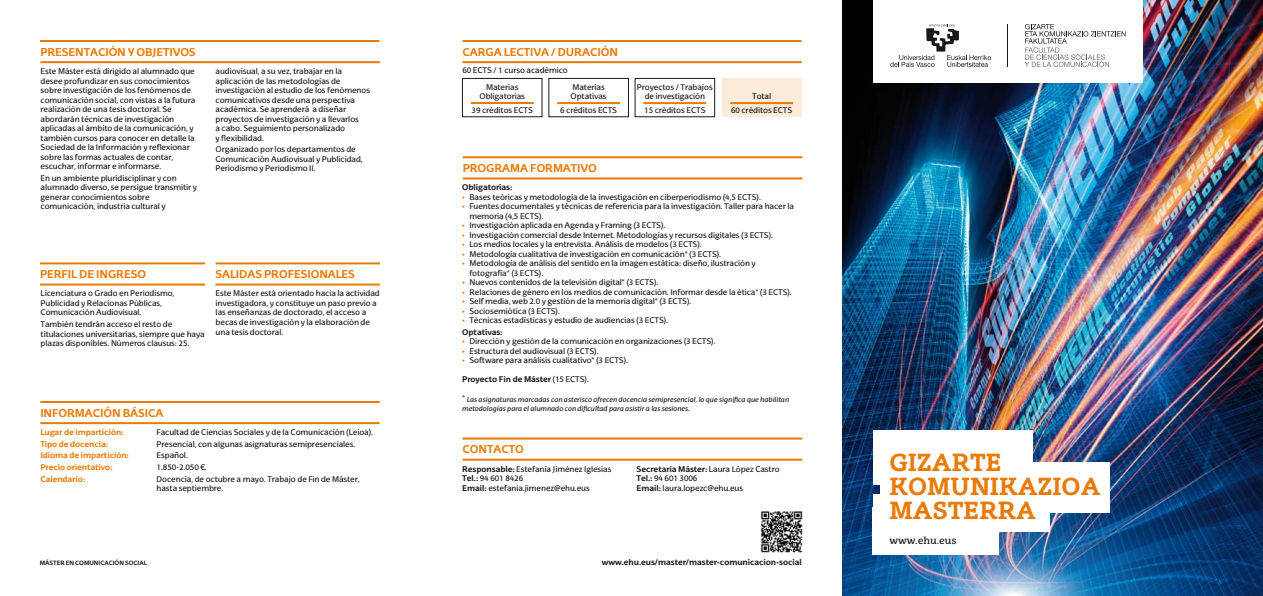
<style>
.page{position:relative;width:1263px;height:596px;background:#fff}
.page>*{position:absolute;margin:0;border:0;box-sizing:border-box;transform-origin:0 0}
.t1{font:700 24px/24px "EHU Serif";color:#ea7a03}
.t2{font:700 11px "EHU Sans";letter-spacing:-.01em;color:#ea7a03}
.t3{font:10px "EHU Serif";color:#1a171c}
.t4{font:8px/9.5px "EHU Sans";letter-spacing:-.01em;color:#1a171c}
.t5{font:700 8px "EHU Sans";letter-spacing:-.01em;color:#1a171c}
.t6{font:700 8px "EHU Sans";letter-spacing:-.01em;color:#ea7a03}
.t7{font:italic 7px/9.5px "EHU Sans";letter-spacing:-.01em;color:#1a171c}
.t8{font:700 6px "EHU Sans";letter-spacing:-.01em;color:#1a171c}
.s1{color:#ea7a03}
.s2{font-weight:700}
.s3{font-weight:400}
.s4{font-style:normal;font-size:8px}
</style>
<div class="page">
<img style="left:842px;top:0;width:421px;height:595px">
<div style="left:873px;top:507px;width:126px;height:47px;background:#fff"></div>
<div style="left:873px;top:430px;width:159px;height:54px;background:#fff"></div>
<div style="left:873px;top:493px;width:176px;height:38px;background:#fff"></div>
<div style="left:880px;top:462px;width:229px;height:50px;background:#fff"></div>
<hr style="left:40px;top:40px;width:340px;height:2px;background:#ea7a03">
<hr style="left:40px;top:61px;width:340px;height:2px;background:#ea7a03">
<hr style="left:40px;top:401px;width:340px;height:2px;background:#ea7a03">
<hr style="left:40px;top:422px;width:340px;height:2px;background:#ea7a03">
<hr style="left:462px;top:40px;width:340px;height:2px;background:#ea7a03">
<hr style="left:462px;top:61px;width:340px;height:2px;background:#ea7a03">
<hr style="left:471px;top:102px;width:63px;height:2px;background:#ea7a03">
<div style="left:462px;top:78px;width:80px;height:39px;border:1px solid #1a171c"></div>
<hr style="left:557px;top:102px;width:63px;height:2px;background:#ea7a03">
<div style="left:549px;top:78px;width:80px;height:39px;border:1px solid #1a171c"></div>
<hr style="left:643px;top:102px;width:63px;height:2px;background:#ea7a03">
<div style="left:635px;top:78px;width:80px;height:39px;border:1px solid #1a171c"></div>
<div style="left:722px;top:78px;width:79px;height:39px;background:#fbebd9"></div>
<hr style="left:730px;top:102px;width:63px;height:2px;background:#ea7a03">
<hr style="left:40px;top:262px;width:165px;height:2px;background:#ea7a03">
<hr style="left:40px;top:283px;width:165px;height:2px;background:#ea7a03">
<hr style="left:215px;top:262px;width:165px;height:2px;background:#ea7a03">
<hr style="left:215px;top:283px;width:165px;height:2px;background:#ea7a03">
<hr style="left:462px;top:437px;width:340px;height:2px;background:#ea7a03">
<hr style="left:462px;top:458px;width:340px;height:2px;background:#ea7a03">
<hr style="left:463px;top:156px;width:339px;height:2px;background:#ea7a03">
<hr style="left:463px;top:177px;width:339px;height:2px;background:#ea7a03">
<div style="left:873px;top:0;width:269px;height:82px;background:#fff"></div>
<svg style="left:1025px;top:24px;width:100px;height:43px"></svg>
<svg style="left:890px;top:24px;width:101px;height:43px"></svg>
<hr style="left:1007px;top:24px;width:1px;height:43px;background:#1a171c">
<img style="left:761px;top:511px;width:42px;height:42px">
<h2 class="t2" style="left:40px;top:45px;width:157px">PRESENTACIÓN Y OBJETIVOS</h2>
<p class="t4" style="left:41px;top:66px;width:156px">Este Máster está dirigido al alumnado que desee profundizar en sus conocimientos sobre investigación de los fenómenos de comunicación social, con vistas a la futura realización de una tesis doctoral. Se abordarán técnicas de investigación aplicadas al ámbito de la comunicación, y también cursos para conocer en detalle la Sociedad de la Información y reflexionar sobre las formas actuales de contar, escuchar, informar e informarse.</p>
<p class="t4" style="left:41px;top:173px;width:158px">En un ambiente pluridisciplinar y con alumnado diverso, se persigue transmitir y generar conocimientos sobre comunicación, industria cultural y</p>
<p class="t4" style="left:216px;top:66px;width:156px">audiovisual, a su vez, trabajar en la aplicación de las metodologías de investigación al estudio de los fenómenos comunicativos desde una perspectiva académica. Se aprenderá a diseñar proyectos de investigación y a llevarlos<br>a cabo. Seguimiento personalizado<br>y flexibilidad.</p>
<p class="t4" style="left:216px;top:144px;width:149px">Organizado por los departamentos de<br>Comunicación Audiovisual y Publicidad,<br>Periodismo y Periodismo II.</p>
<h2 class="t2" style="left:40px;top:267px;width:108px">PERFIL DE INGRESO</h2>
<p class="t4" style="left:41px;top:288px;width:135px">Licenciatura o Grado en Periodismo,<br>Publicidad y Relacionas Públicas,<br>Comunicación Audiovisual.</p>
<p class="t4" style="left:41px;top:319px;width:166px">También tendrán acceso el resto de titulaciones universitarias, siempre que haya plazas disponibles. Números clausus: 25.</p>
<h2 class="t2" style="left:215px;top:267px;width:141px">SALIDAS PROFESIONALES</h2>
<p class="t4" style="left:216px;top:288px;width:166px">Este Máster está orientado hacia la actividad investigadora, y constituye un paso previo a las enseñanzas de doctorado, el acceso a becas de investigación y la elaboración de una tesis doctoral.</p>
<h2 class="t2" style="left:40px;top:405px;width:125px">INFORMACIÓN BÁSICA</h2>
<p class="t6" style="left:40px;top:427px;width:85px">Lugar de impartición:</p>
<p class="t4" style="left:157px;top:427px;width:218px">Facultad de Ciencias Sociales y de la Comunicación (Leioa).</p>
<p class="t6" style="left:40px;top:438px;width:69px">Tipo de docencia:</p>
<p class="t4" style="left:157px;top:439px;width:200px">Presencial, con algunas asignaturas semipresenciales.</p>
<p class="t6" style="left:40px;top:450px;width:90px">Idioma de impartición:</p>
<p class="t4" style="left:157px;top:450px;width:33px">Español.</p>
<p class="t6" style="left:40px;top:461px;width:74px">Precio orientativo:</p>
<p class="t4" style="left:157px;top:462px;width:52px">1.850-2.050 €.</p>
<p class="t6" style="left:40px;top:473px;width:46px">Calendario:</p>
<p class="t4" style="left:157px;top:473px;width:205px">Docencia, de octubre a mayo. Trabajo de Fin de Máster, hasta septiembre.</p>
<p class="t8" style="left:40px;top:559px;width:109px">MÁSTER EN COMUNICACIÓN SOCIAL</p>
<h2 class="t2" style="left:462px;top:45px;width:157px">CARGA LECTIVA / DURACIÓN</h2>
<p class="t4" style="left:479px;top:82px;width:47px;text-align:center">Materias<br>Obligatorias</p>
<p class="t4" style="left:472px;top:105px;width:63px">39 créditos ECTS</p>
<p class="t4" style="left:462px;top:66px;width:107px">60 ECTS / 1 curso académico</p>
<p class="t4" style="left:571px;top:82px;width:38px">Materias<br>Optativas</p>
<p class="t4" style="left:560px;top:105px;width:58px">6 créditos ECTS</p>
<p class="t4" style="left:637px;top:82px;width:77px;text-align:center">Proyectos / Trabajos de investigación</p>
<p class="t4" style="left:644px;top:105px;width:63px">15 créditos ECTS</p>
<p class="t4" style="left:731px;top:89px;width:63px;line-height:14px;text-align:center">Total<br>60 créditos ECTS</p>
<h2 class="t2" style="left:463px;top:161px;width:136px">PROGRAMA FORMATIVO</h2>
<p class="t5" style="left:462px;top:182px;width:52px">Obligatorias:</p>
<p class="t4" style="left:462px;top:192px;width:300px"><span class="s1">•</span> Bases teóricas y metodología de la investigación en ciberperiodismo (4,5 ECTS).</p>
<p class="t4" style="left:469px;top:201px;width:326px;text-indent:-7px"><span class="s1">•</span> Fuentes documentales y técnicas de referencia para la investigación. Taller para hacer la memoria (4,5 ECTS).</p>
<p class="t4" style="left:462px;top:220px;width:205px"><span class="s1">•</span> Investigación aplicada en Agenda y Framing (3 ECTS).</p>
<p class="t4" style="left:462px;top:230px;width:312px"><span class="s1">•</span> Investigación comercial desde Internet. Metodologías y recursos digitales (3 ECTS).</p>
<p class="t4" style="left:462px;top:239px;width:241px"><span class="s1">•</span> Los medios locales y la entrevista. Análisis de modelos (3 ECTS).</p>
<p class="t4" style="left:462px;top:249px;width:260px"><span class="s1">•</span> Metodología cualitativa de investigación en comunicación* (3 ECTS).</p>
<p class="t4" style="left:469px;top:258px;width:288px;text-indent:-7px"><span class="s1">•</span> Metodología de análisis del sentido en la imagen estática: diseño, ilustración y fotografía* (3 ECTS).</p>
<p class="t4" style="left:462px;top:277px;width:198px"><span class="s1">•</span> Nuevos contenidos de la televisión digital* (3 ECTS).</p>
<p class="t4" style="left:462px;top:287px;width:331px"><span class="s1">•</span> Relaciones de género en los medios de comunicación. Informar desde la ética* (3 ECTS).</p>
<p class="t4" style="left:462px;top:296px;width:231px"><span class="s1">•</span> Self media, web 2.0 y gestión de la memoria digital* (3 ECTS).</p>
<p class="t4" style="left:462px;top:306px;width:99px"><span class="s1">•</span> Sociosemiótica (3 ECTS).</p>
<p class="t4" style="left:462px;top:314px;width:207px;line-height:11.5px"><span class="s1">•</span> Técnicas estadísticas y estudio de audiencias (3 ECTS).<br><span class="s2">Optativas:</span></p>
<p class="t4" style="left:462px;top:336px;width:255px"><span class="s1">•</span> Dirección y gestión de la comunicación en organizaciones (3 ECTS).</p>
<p class="t4" style="left:462px;top:346px;width:138px"><span class="s1">•</span> Estructura del audiovisual (3 ECTS).</p>
<p class="t4" style="left:462px;top:355px;width:167px"><span class="s1">•</span> Software para análisis cualitativo* (3 ECTS).</p>
<p class="t5" style="left:462px;top:374px;width:128px">Proyecto Fin de Máster <span class="s3">(15 ECTS).</span></p>
<p class="t7" style="left:462px;top:394px;width:328px"><span class="s4">*</span> Las asignaturas marcadas con asterisco ofrecen docencia semipresencial, lo que significa que habilitan metodologías para el alumnado con dificultad para asistir a las sesiones.</p>
<h2 class="t2" style="left:463px;top:442px;width:63px">CONTACTO</h2>
<p class="t4" style="left:462px;top:463px;width:151px"><span class="s2">Responsable:</span> Estefanía Jiménez Iglesias<br><span class="s2">Tel.:</span> 94 601 8426<br><span class="s2">Email:</span> estefania.jimenez@ehu.eus</p>
<p class="t4" style="left:636px;top:463px;width:145px"><span class="s2">Secretaría Máster:</span> Laura López Castro<br><span class="s2">Tel.:</span> 94 601 3006<br><span class="s2">Email:</span> laura.lopezc@ehu.eus</p>
<p class="t5" style="left:602px;top:556px;width:202px">www.ehu.eus/master/master-comunicacion-social</p>
<h1 class="t1" style="left:889px;top:449px;width:213px">GIZARTE<br>KOMUNIKAZIOA<br>MASTERRA</h1>
<p class="t3" style="left:889px;top:534px;width:69px">www.ehu.eus</p>
</div>
